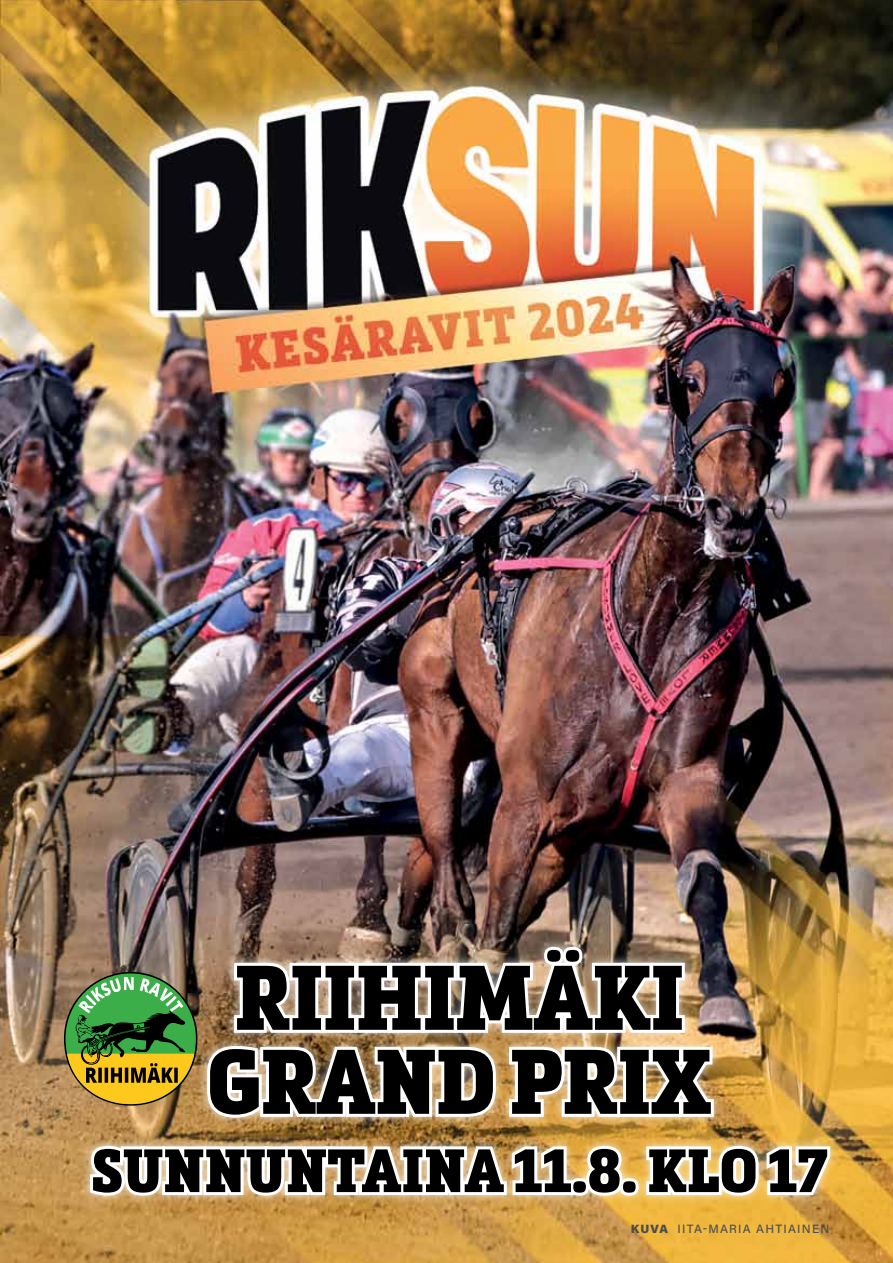
<style>
.page{position:relative;width:893px;height:1263px;background:#fff}
.page>*{position:absolute;margin:0;border:0;box-sizing:border-box;transform-origin:0 0}
.t1{font:900 90px/84px "Metronic Slab Narrow";letter-spacing:-.01em;color:#000;text-align:center}
.t2{font:900 60px "Metronic Slab Narrow";color:#000}
.t3{font:500 12px "Acumin Pro";letter-spacing:.1em;color:#4d4d4f}
.s1{font-weight:900}
</style>
<div class="page">
<img style="left:0;top:0;width:893px;height:1263px">
<div style="left:80px;top:1136px;width:759px;height:69px;background:#fff;opacity:.75"></div>
<svg style="left:85px;top:1134px;width:748px;height:64px"></svg>
<svg style="left:64px;top:972px;width:133px;height:134px;background:#758939"></svg>
<div style="left:197px;top:937px;width:526px;height:190px;background:#fff;opacity:.75"></div>
<img style="left:204px;top:944px;width:513px;height:176px">
<h1 class="t1" style="left:207px;top:955px;width:506px">RIIHIMÄKI<br>GRAND PRIX</h1>
<h2 class="t2" style="left:91px;top:1133px;width:738px">SUNNUNTAINA 11.8. KLO 17</h2>
<p class="t3" style="left:631px;top:1220px;width:200px"><span class="s1">KUVA</span> IITA-MARIA AHTIAINEN</p>
</div>
